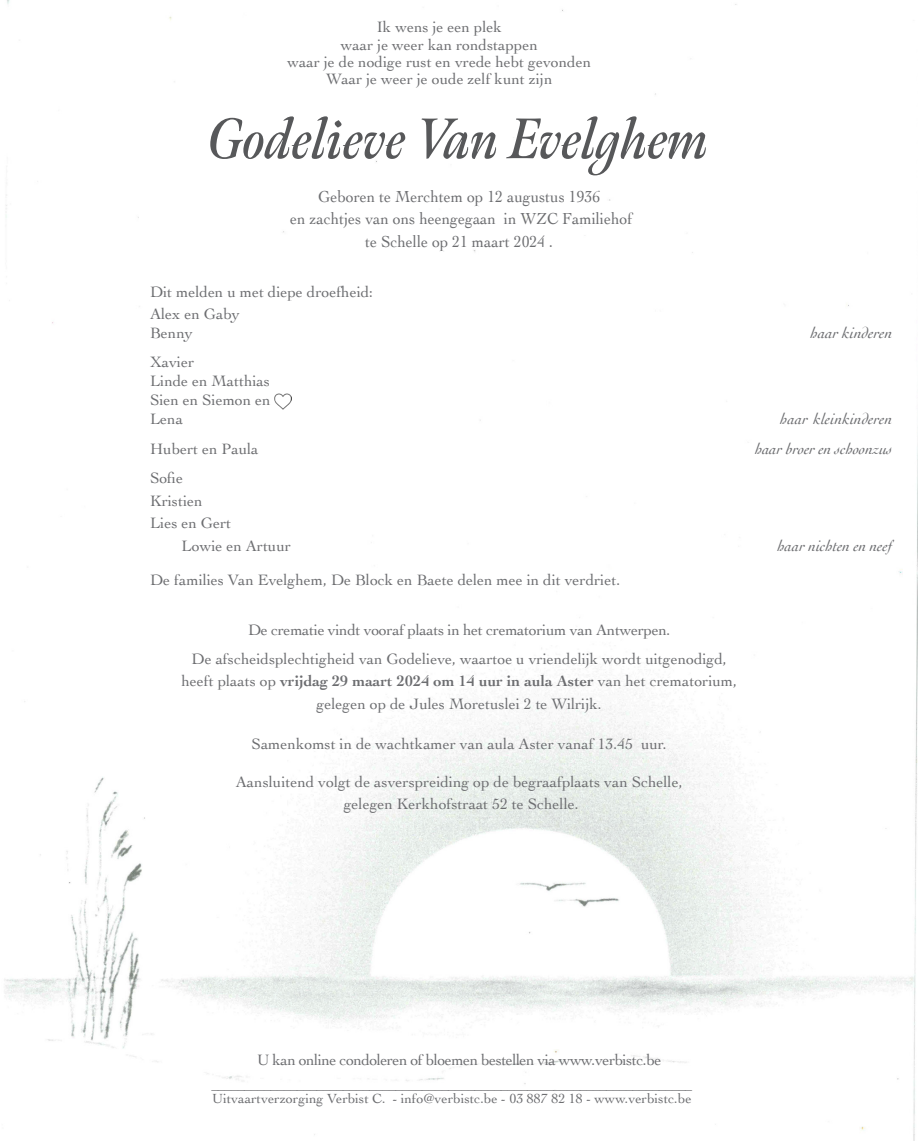
<style>
.page{position:relative;width:918px;height:1141px;background:#fff}
.page>*{position:absolute;margin:0;border:0;box-sizing:border-box;transform-origin:0 0}
.Familie{font:italic 600 57.23px "Meno Display Condensed";color:#57585a}
.Familie-2{font:16.62px "Cochin";color:#6c6d70;scale:.94 1}
.Familie-3{font:15.75px "Cochin";color:#6c6d70}
.Familie-4{font:700 15.75px "Cochin";color:#6c6d70}
.Familie-5{font:italic 15.75px "Cochin";color:#6c6d70}
.Familie-6{font:15.75px "Cochin";letter-spacing:-.02em;color:#6c6d70}
.Familie-7{font:15.75px "Cochin";letter-spacing:-.03em;color:#6c6d70}
.t1{font:14px "Cochin";color:#6c6d70}
.t2{font:13.83px "Cochin";color:#6c6d70}
.s1{font-weight:400}
</style>
<div class="page">
<img style="left:4px;top:0;width:914px;height:1141px">
<img style="left:274px;top:394px;width:17px;height:15px">
<p class="Familie-3" style="left:377px;top:17px;width:127px">Ik wens je een plek</p>
<p class="Familie-3" style="left:341px;top:34px;width:198px">waar je weer kan rondstappen</p>
<p class="Familie-3" style="left:287px;top:51px;width:305px">waar je de nodige rust en vrede hebt gevonden</p>
<p class="Familie-3" style="left:326px;top:68px;width:228px">Waar je weer je oude zelf kunt zijn</p>
<p class="Familie" style="left:209px;top:104px;width:502px">Godelieve Van Evelghem</p>
<p class="Familie-2" style="left:318px;top:185px;width:302px">Geboren te Merchtem op 12 augustus 1936</p>
<p class="Familie-2" style="left:290px;top:207px;width:365px">en zachtjes van ons heengegaan in WZC Familiehof</p>
<p class="Familie-2" style="left:365px;top:230px;width:201px">te Schelle op 21 maart 2024 .</p>
<p class="Familie-3" style="left:150px;top:281px;width:225px">Dit melden u met diepe droefheid:</p>
<p class="Familie-3" style="left:150px;top:303px;width:91px">Alex en Gaby</p>
<p class="Familie-3" style="left:150px;top:322px;width:44px">Benny</p>
<p class="Familie-5" style="left:810px;top:322px;width:83px">haar kinderen</p>
<p class="Familie-3" style="left:150px;top:352px;width:46px">Xavier</p>
<p class="Familie-3" style="left:150px;top:371px;width:121px">Linde en Matthias</p>
<p class="Familie-3" style="left:150px;top:390px;width:122px">Sien en Siemon en</p>
<p class="Familie-3" style="left:150px;top:409px;width:34px">Lena</p>
<p class="Familie-5" style="left:780px;top:409px;width:114px">haar kleinkinderen</p>
<p class="Familie-3" style="left:150px;top:438px;width:110px">Hubert en Paula</p>
<p class="Familie-5" style="left:755px;top:438px;width:139px">haar broer en schoonzus</p>
<p class="Familie-3" style="left:150px;top:467px;width:34px">Sofie</p>
<p class="Familie-3" style="left:150px;top:490px;width:54px">Kristien</p>
<p class="Familie-3" style="left:150px;top:512px;width:83px">Lies en Gert</p>
<p class="Familie-3" style="left:182px;top:535px;width:111px">Lowie en Artuur</p>
<p class="Familie-5" style="left:777px;top:535px;width:116px">haar nichten en neef</p>
<p class="Familie-3" style="left:150px;top:569px;width:472px">De families Van Evelghem, De Block en Baete delen mee in dit verdriet.</p>
<p class="Familie-6" style="left:248px;top:619px;width:424px">De crematie vindt vooraf plaats in het crematorium van Antwerpen.</p>
<p class="Familie-3" style="left:192px;top:648px;width:537px">De afscheidsplechtigheid van Godelieve, waartoe u vriendelijk wordt uitgenodigd,</p>
<p class="Familie-4" style="left:181px;top:671px;width:557px"><span class="s1">heeft plaats op</span> vrijdag 29 maart 2024 om 14 uur in aula Aster <span class="s1">van het crematorium,</span></p>
<p class="Familie-3" style="left:317px;top:693px;width:287px">gelegen op de Jules Moretuslei 2 te Wilrijk.</p>
<p class="Familie-3" style="left:252px;top:733px;width:417px">Samenkomst in de wachtkamer van aula Aster vanaf 13.45 uur.</p>
<p class="Familie-3" style="left:236px;top:771px;width:448px">Aansluitend volgt de asverspreiding op de begraafplaats van Schelle,</p>
<p class="Familie-3" style="left:344px;top:793px;width:236px">gelegen Kerkhofstraat 52 te Schelle.</p>
<p class="Familie-7" style="left:257px;top:1050px;width:406px">U kan online condoleren of bloemen bestellen via www.verbistc.be</p>
<p class="t1" style="left:211px;top:1075px;width:482px">_________________________________________________________________________</p>
<p class="t2" style="left:212px;top:1089px;width:481px">Uitvaartverzorging Verbist C. - info@verbistc.be - 03 887 82 18 - www.verbistc.be</p>
</div>
